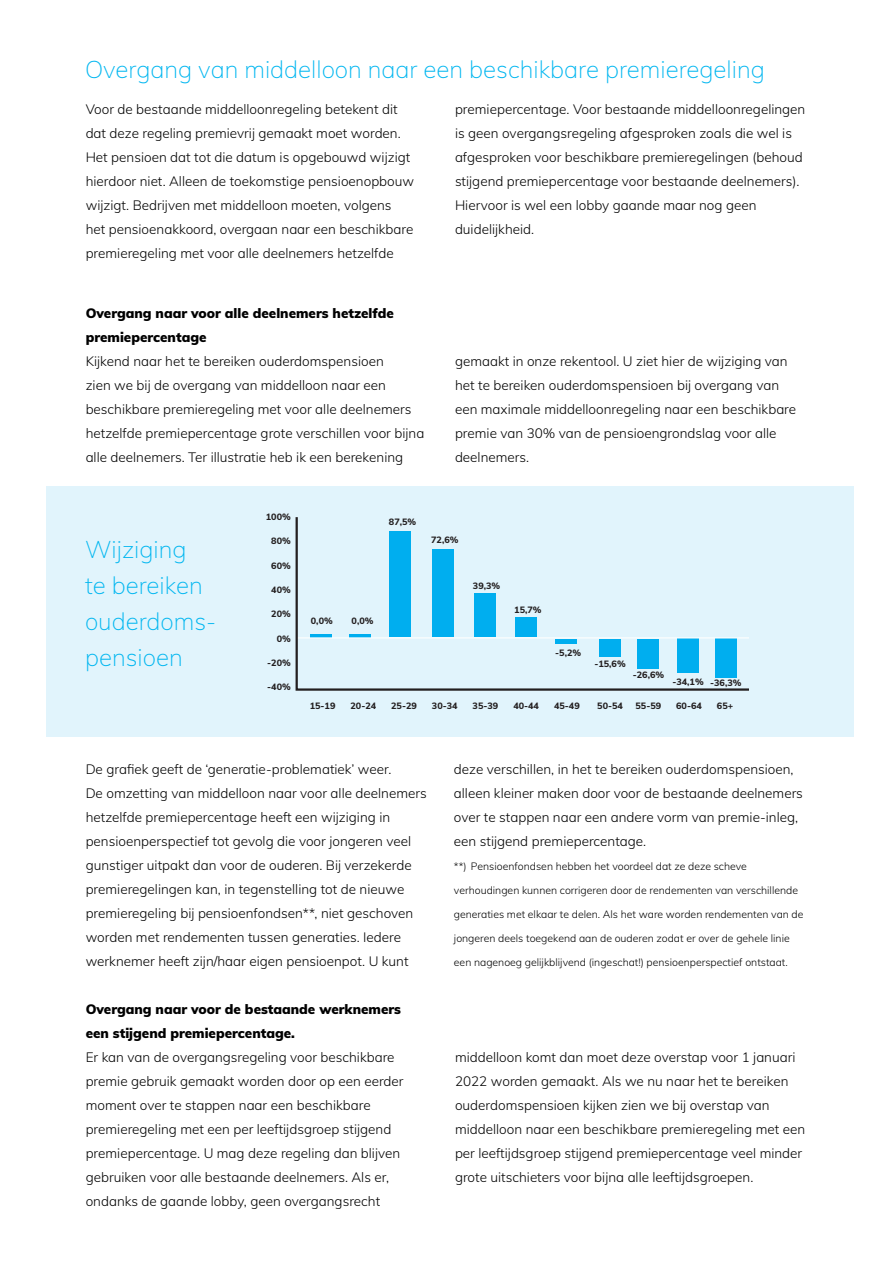
<style>
.page{position:relative;width:893px;height:1263px;background:#fff}
.page>*{position:absolute;margin:0;border:0;box-sizing:border-box;transform-origin:0 0}
.t1{font:200 24px "Muli";color:#00b6f0}
.Platte_tekst{font:300 13.5px/24px "Muli";color:#000}
.Platte_tekst-2{font:900 13.5px/24px "Muli";color:#000}
.Platte_tekst-3{font:300 10.5px "Muli";color:#000}
.t2{font:800 9px "Muli";color:#231f20}
</style>
<div class="page">
<div style="left:46px;top:486px;width:808px;height:250px;background:#e1f4fc"></div>
<svg style="left:295px;top:517px;width:453px;height:174px"></svg>
<p class="t1" style="left:85px;top:52px;width:681px">Overgang van middelloon naar een beschikbare premieregeling</p>
<p class="Platte_tekst" style="left:86px;top:97px;width:330px">Voor de bestaande middelloonregeling betekent dit dat deze regeling premievrij gemaakt moet worden.<br>Het pensioen dat tot die datum is opgebouwd wijzigt hierdoor niet. Alleen de toekomstige pensioenopbouw wijzigt. Bedrijven met middelloon moeten, volgens het pensioenakkoord, overgaan naar een beschikbare premieregeling met voor alle deelnemers hetzelfde</p>
<p class="Platte_tekst-2" style="left:86px;top:301px;width:310px">Overgang naar voor alle deelnemers hetzelfde premiepercentage</p>
<p class="Platte_tekst" style="left:86px;top:349px;width:340px">Kijkend naar het te bereiken ouderdomspensioen<br>zien we bij de overgang van middelloon naar een beschikbare premieregeling met voor alle deelnemers hetzelfde premiepercentage grote verschillen voor bijna alle deelnemers. Ter illustratie heb ik een berekening</p>
<p class="Platte_tekst" style="left:455px;top:97px;width:352px">premiepercentage. Voor bestaande middelloonregelingen is geen overgangsregeling afgesproken zoals die wel is afgesproken voor beschikbare premieregelingen (behoud stijgend premiepercentage voor bestaande deelnemers).<br>Hiervoor is wel een lobby gaande maar nog geen duidelijkheid.</p>
<p class="Platte_tekst" style="left:455px;top:349px;width:343px">gemaakt in onze rekentool. U ziet hier de wijziging van het te bereiken ouderdomspensioen bij overgang van een maximale middelloonregeling naar een beschikbare premie van 30% van de pensioengrondslag voor alle deelnemers.</p>
<p class="t1" style="left:85px;top:532px;width:103px">Wijziging</p>
<p class="t1" style="left:85px;top:568px;width:119px">te bereiken</p>
<p class="t1" style="left:85px;top:604px;width:133px">ouderdoms-</p>
<p class="t1" style="left:85px;top:640px;width:99px">pensioen</p>
<p class="t2" style="left:266px;top:510px;width:27px">100%</p>
<p class="t2" style="left:271px;top:535px;width:21px">80%</p>
<p class="t2" style="left:271px;top:559px;width:21px">60%</p>
<p class="t2" style="left:271px;top:583px;width:21px">40%</p>
<p class="t2" style="left:271px;top:608px;width:21px">20%</p>
<p class="t2" style="left:277px;top:632px;width:16px">0%</p>
<p class="t2" style="left:267px;top:656px;width:25px">-20%</p>
<p class="t2" style="left:267px;top:680px;width:25px">-40%</p>
<p class="t2" style="left:311px;top:614px;width:23px">0,0%</p>
<p class="t2" style="left:352px;top:614px;width:23px">0,0%</p>
<p class="t2" style="left:389px;top:515px;width:29px">87,5%</p>
<p class="t2" style="left:431px;top:533px;width:29px">72,6%</p>
<p class="t2" style="left:473px;top:579px;width:29px">39,3%</p>
<p class="t2" style="left:514px;top:603px;width:29px">15,7%</p>
<p class="t2" style="left:555px;top:646px;width:27px">-5,2%</p>
<p class="t2" style="left:594px;top:657px;width:33px">-15,6%</p>
<p class="t2" style="left:633px;top:668px;width:33px">-26,6%</p>
<p class="t2" style="left:672px;top:675px;width:71px">-34,1% -36,3%</p>
<p class="t2" style="left:310px;top:699px;width:27px">15-19</p>
<p class="t2" style="left:350px;top:699px;width:27px">20-24</p>
<p class="t2" style="left:391px;top:699px;width:27px">25-29</p>
<p class="t2" style="left:432px;top:699px;width:27px">30-34</p>
<p class="t2" style="left:473px;top:699px;width:27px">35-39</p>
<p class="t2" style="left:513px;top:699px;width:27px">40-44</p>
<p class="t2" style="left:554px;top:699px;width:27px">45-49</p>
<p class="t2" style="left:597px;top:699px;width:27px">50-54</p>
<p class="t2" style="left:635px;top:699px;width:27px">55-59</p>
<p class="t2" style="left:676px;top:699px;width:27px">60-64</p>
<p class="t2" style="left:717px;top:699px;width:18px">65+</p>
<p class="Platte_tekst" style="left:86px;top:757px;width:307px">De grafiek geeft de ‘generatie-problematiek’ weer.</p>
<p class="Platte_tekst" style="left:86px;top:781px;width:343px">De omzetting van middelloon naar voor alle deelnemers hetzelfde premiepercentage heeft een wijziging in pensioenperspectief tot gevolg die voor jongeren veel gunstiger uitpakt dan voor de ouderen. Bij verzekerde premieregelingen kan, in tegenstelling tot de nieuwe premieregeling bij pensioenfondsen**, niet geschoven worden met rendementen tussen generaties. Iedere werknemer heeft zijn/haar eigen pensioenpot. U kunt</p>
<p class="Platte_tekst-2" style="left:86px;top:997px;width:317px">Overgang naar voor de bestaande werknemers</p>
<p class="Platte_tekst-2" style="left:86px;top:1021px;width:211px">een stijgend premiepercentage.</p>
<p class="Platte_tekst" style="left:86px;top:1045px;width:319px">Er kan van de overgangsregeling voor beschikbare premie gebruik gemaakt worden door op een eerder moment over te stappen naar een beschikbare premieregeling met een per leeftijdsgroep stijgend premiepercentage. U mag deze regeling dan blijven gebruiken voor alle bestaande deelnemers. Als er, ondanks de gaande lobby, geen overgangsrecht</p>
<p class="Platte_tekst" style="left:454px;top:757px;width:351px">deze verschillen, in het te bereiken ouderdomspensioen, alleen kleiner maken door voor de bestaande deelnemers over te stappen naar een andere vorm van premie-inleg, een stijgend premiepercentage.</p>
<p class="Platte_tekst-3" style="left:454px;top:859px;width:295px">**) Pensioenfondsen hebben het voordeel dat ze deze scheve</p>
<p class="Platte_tekst-3" style="left:454px;top:883px;width:346px">verhoudingen kunnen corrigeren door de rendementen van verschillende</p>
<p class="Platte_tekst-3" style="left:454px;top:907px;width:351px">generaties met elkaar te delen. Als het ware worden rendementen van de</p>
<p class="Platte_tekst-3" style="left:454px;top:931px;width:337px">jongeren deels toegekend aan de ouderen zodat er over de gehele linie</p>
<p class="Platte_tekst-3" style="left:454px;top:955px;width:335px">een nagenoeg gelijkblijvend (ingeschat!) pensioenperspectief ontstaat.</p>
<p class="Platte_tekst" style="left:455px;top:1045px;width:352px">middelloon komt dan moet deze overstap voor 1 januari 2022 worden gemaakt. Als we nu naar het te bereiken ouderdomspensioen kijken zien we bij overstap van middelloon naar een beschikbare premieregeling met een per leeftijdsgroep stijgend premiepercentage veel minder grote uitschieters voor bijna alle leeftijdsgroepen.</p>
</div>
